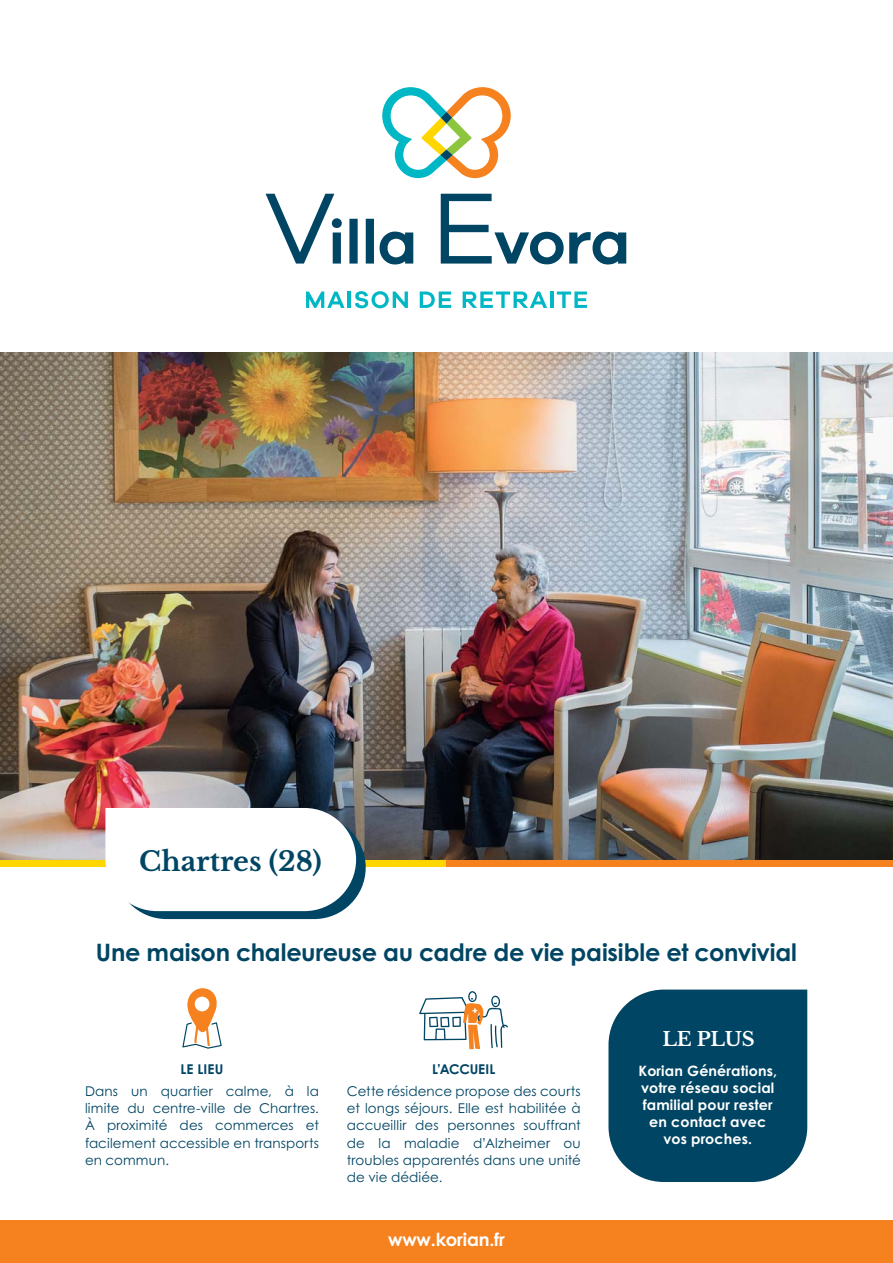
<style>
.page{position:relative;width:893px;height:1263px;background:#fff}
.page>*{position:absolute;margin:0;border:0;box-sizing:border-box;transform-origin:0 0}
.t1{font:700 27px "Libre Baskerville";color:#004563}
.t2{font:700 24px "Century Gothic Std";letter-spacing:-.01em;color:#004563}
.t3{font:700 19.5px "Libre Baskerville";letter-spacing:-.01em;color:#fff}
.t4{font:700 18px "Century Gothic Std";letter-spacing:-.01em;color:#fff}
.t5{font:700 14.25px/17.1px "Century Gothic Std";letter-spacing:.01em;color:#fff;text-align:center}
.t6{font:13.5px/17.2px "Century Gothic Std";letter-spacing:.01em;color:#004563;text-align:justify}
.t7{font:700 13.5px "Century Gothic Std";letter-spacing:.005em;color:#004563}
</style>
<div class="page">
<img style="left:0;top:352px;width:893px;height:508px">
<div style="left:0;top:860px;width:446px;height:7px;background:#ffd600"></div>
<div style="left:446px;top:860px;width:447px;height:7px;background:#f5821f"></div>
<div style="left:608px;top:989px;width:199px;height:193px;background:#004563"></div>
<svg style="left:105px;top:808px;width:261px;height:111px"></svg>
<svg style="left:419px;top:991px;width:89px;height:58px"></svg>
<svg style="left:182px;top:988px;width:40px;height:61px"></svg>
<div style="left:195px;top:997px;width:14px;height:14px;background:#fff;border-radius:50%"></div>
<div style="left:0;top:1220px;width:893px;height:43px;background:#f5821f"></div>
<svg style="left:382px;top:87px;width:129px;height:91px"></svg>
<svg style="left:306px;top:291px;width:39px;height:17px"></svg>
<hr style="left:347px;top:291px;width:4px;height:17px;background:#00b7c6">
<svg style="left:355px;top:291px;width:53px;height:17px"></svg>
<svg style="left:420px;top:291px;width:31px;height:17px"></svg>
<svg style="left:463px;top:291px;width:84px;height:17px"></svg>
<hr style="left:550px;top:291px;width:3px;height:17px;background:#00b7c6">
<svg style="left:557px;top:291px;width:30px;height:17px"></svg>
<svg style="left:266px;top:194px;width:360px;height:70px"></svg>
<h1 class="t1" style="left:139px;top:846px;width:184px">Chartres (28)</h1>
<h2 class="t2" style="left:96px;top:944px;width:702px">Une maison chaleureuse au cadre de vie paisible et convivial</h2>
<p class="t7" style="left:181px;top:1064px;width:45px">LE LIEU</p>
<p class="t7" style="left:432px;top:1064px;width:65px">L’ACCUEIL</p>
<p class="t6" style="left:85px;top:1084px;width:236px">Dans un quartier calme, à la limite du centre-ville de Chartres.<br>À proximité des commerces et facilement accessible en transports en commun.</p>
<p class="t6" style="left:347px;top:1084px;width:235px">Cette résidence propose des courts et longs séjours. Elle est habilitée à accueillir des personnes souffrant de la maladie d’Alzheimer ou troubles apparentés dans une unité de vie dédiée.</p>
<h3 class="t4" style="left:388px;top:1233px;width:118px">www.korian.fr</h3>
<h3 class="t3" style="left:662px;top:1028px;width:94px">LE PLUS</h3>
<p class="t5" style="left:638px;top:1064px;width:140px">Korian Générations, votre réseau social familial pour rester en contact avec vos proches.</p>
</div>
